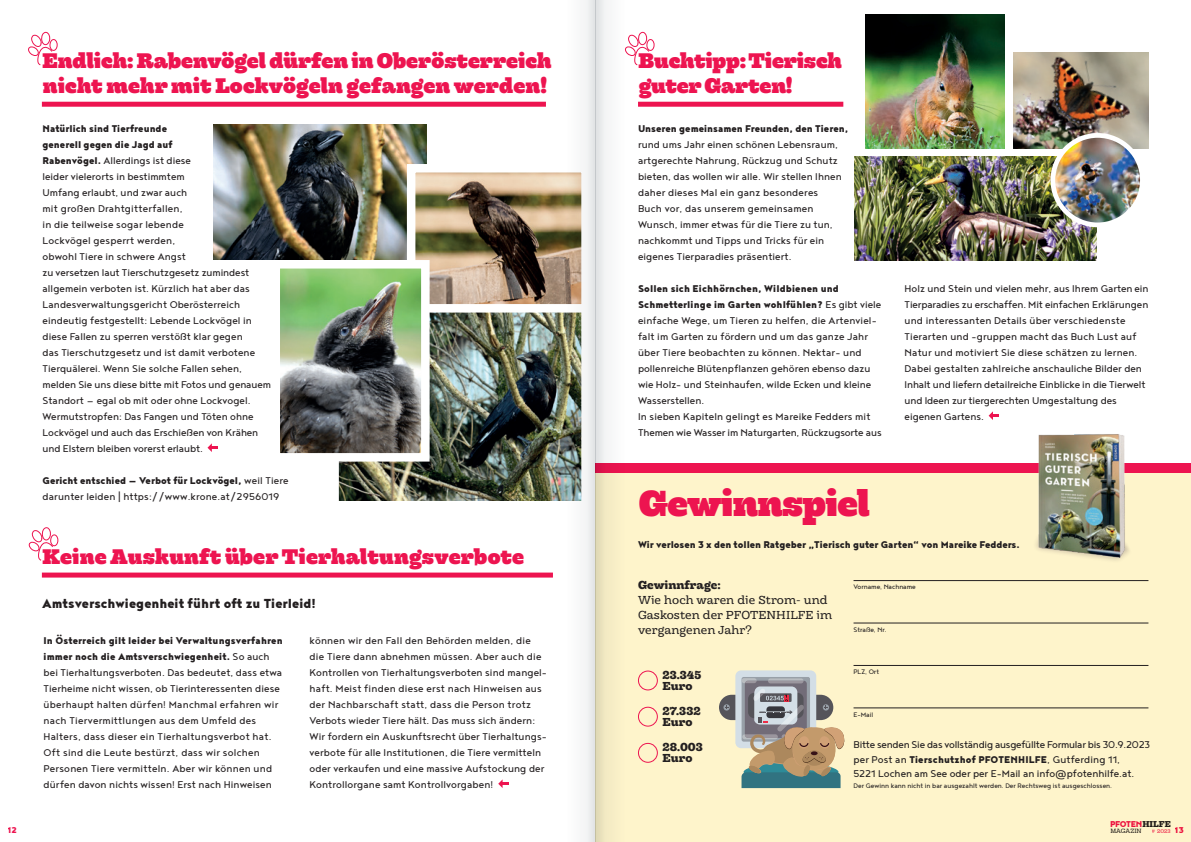
<style>
.page{position:relative;width:1191px;height:842px;background:#fff}
.page>*{position:absolute;margin:0;border:0;box-sizing:border-box;transform-origin:0 0}
.t1{font:800 36px "Hernandez Niu";letter-spacing:-.015em;color:#ed1450}
.t2{font:800 21px/25.2px "Hernandez Niu";color:#ed1450}
.t3{font:900 16px "Noyh Geometric";color:#231f20}
.t4{font:12px/16px "Noyh Geometric";letter-spacing:.005em;color:#231f20}
.t5{font:12px/14.4px "Noyh Geometric";letter-spacing:-.02em;color:#231f20}
.t6{font:900 12px "Noyh Geometric";letter-spacing:-.005em;color:#231f20}
.t7{font:11.5px/15px "Hernandez Niu";letter-spacing:.005em;color:#231f20}
.t8{font:800 11.5px/10.7px "Hernandez Niu";letter-spacing:.005em;color:#231f20}
.t9{font:900 10.4px "Noyh Geometric";letter-spacing:-.03em;color:#ed1450}
.t10{font:8px "Noyh Geometric";color:#231f20}
.t11{font:6.1px "Hernandez Niu";color:#231f20}
.t12{font:5.3px "Hernandez Niu";color:#ed1450}
.s1{font-weight:900}
.s2{font-family:"Hernandez Niu";font-weight:800;font-size:8.5px;color:#231f20}
.s3{font-family:"Noyh Geometric";font-weight:900;font-size:10.4px}
</style>
<div class="page">
<div style="left:595px;top:468px;width:596px;height:374px;background:#fef4cb"></div>
<div style="left:42px;top:573px;width:511px;height:5px;background:#ed1450"></div>
<svg style="left:29px;top:527px;width:29px;height:34px"></svg>
<svg style="left:207px;top:443px;width:11px;height:9px"></svg>
<div style="left:42px;top:102px;width:504px;height:5px;background:#ed1450"></div>
<svg style="left:28px;top:32px;width:30px;height:33px"></svg>
<img style="left:340px;top:313px;width:218px;height:187px">
<img style="left:214px;top:125px;width:212px;height:135px">
<img style="left:417px;top:174px;width:141px;height:129px">
<div style="left:407px;top:164px;width:183px;height:149px;border:9px solid #fff"></div>
<img style="left:281px;top:270px;width:138px;height:182px">
<div style="left:271px;top:260px;width:158px;height:202px;border:9px solid #fff"></div>
<svg style="left:988px;top:411px;width:11px;height:9px"></svg>
<svg style="left:632px;top:32px;width:22px;height:33px"></svg>
<div style="left:595px;top:463px;width:596px;height:9px;background:#ed1450"></div>
<div style="left:638px;top:671px;width:20px;height:19px;border:1px solid #ed1450;border-radius:50%"></div>
<div style="left:638px;top:707px;width:20px;height:19px;border:1px solid #ed1450;border-radius:50%"></div>
<div style="left:638px;top:743px;width:20px;height:20px;border:1px solid #ed1450;border-radius:50%"></div>
<hr style="left:853px;top:580px;width:295px;height:1px;background:#231f20">
<hr style="left:853px;top:623px;width:295px;height:1px;background:#231f20">
<hr style="left:853px;top:665px;width:295px;height:1px;background:#231f20">
<hr style="left:853px;top:708px;width:295px;height:1px;background:#231f20">
<img style="left:865px;top:14px;width:139px;height:134px">
<img style="left:1013px;top:52px;width:135px;height:96px">
<div style="left:638px;top:102px;width:205px;height:5px;background:#ed1450"></div>
<div style="left:719px;top:695px;width:114px;height:25px;background:#55545a;border-radius:13px"></div>
<div style="left:735px;top:670px;width:81px;height:78px;background:#d3dee6;border-radius:6px"></div>
<svg style="left:723px;top:704px;width:7px;height:6px"></svg>
<svg style="left:724px;top:705px;width:4px;height:4px"></svg>
<svg style="left:741px;top:678px;width:104px;height:110px"></svg>
<img style="left:854px;top:157px;width:242px;height:103px">
<img style="left:1053px;top:135px;width:89px;height:90px;border-radius:45px">
<div style="left:1050px;top:133px;width:94px;height:94px;border:5px solid #fff;border-radius:50%"></div>
<svg style="left:498px;top:779px;width:11px;height:9px"></svg>
<img style="left:1029px;top:434px;width:115px;height:127px">
<img style="left:558px;top:164px;width:26px;height:337px">
<svg style="left:595px;top:0;width:12px;height:842px"></svg>
<div style="left:584px;top:0;width:11px;height:842px;background:#edeeef"></div>
<p class="t9" style="left:8px;top:824px;width:11px">12</p>
<h2 class="t2" style="left:42px;top:49px;width:510px">Endlich: Rabenvögel dürfen in Oberösterreich nicht mehr mit Lockvögeln gefangen werden!</h2>
<p class="t4" style="left:43px;top:120px;width:230px"><span class="s1">Natürlich sind Tierfreunde<br>generell gegen die Jagd auf<br>Rabenvögel.</span> Allerdings ist diese<br>leider vielerorts in bestimmtem<br>Umfang erlaubt, und zwar auch<br>mit großen Drahtgitterfallen,<br>in die teilweise sogar lebende<br>Lockvögel gesperrt werden,<br>obwohl Tiere in schwere Angst<br>zu versetzen laut Tierschutzgesetz zumindest allgemein verboten ist. Kürzlich hat aber das Landesverwaltungsgericht Oberösterreich eindeutig festgestellt: Lebende Lockvögel in diese Fallen zu sperren verstößt klar gegen<br>das Tierschutzgesetz und ist damit verbotene Tierquälerei. Wenn Sie solche Fallen sehen, melden Sie uns diese bitte mit Fotos und genauem Standort – egal ob mit oder ohne Lockvogel.<br>Wermutstropfen: Das Fangen und Töten ohne Lockvögel und auch das Erschießen von Krähen und Elstern bleiben vorerst erlaubt.</p>
<p class="t4" style="left:43px;top:472px;width:248px"><span class="s1">Gericht entschied – Verbot für Lockvögel,</span> weil Tiere darunter leiden | https://www.krone.at/2956019</p>
<h2 class="t2" style="left:42px;top:545px;width:483px">Keine Auskunft über Tierhaltungsverbote</h2>
<h3 class="t3" style="left:42px;top:594px;width:275px">Amtsverschwiegenheit führt oft zu Tierleid!</h3>
<p class="t4" style="left:44px;top:632px;width:241px"><span class="s1">In Österreich gilt leider bei Verwaltungsverfahren immer noch die Amtsverschwiegenheit.</span> So auch bei Tierhaltungsverboten. Das bedeutet, dass etwa Tierheime nicht wissen, ob Tierinteressenten diese überhaupt halten dürfen! Manchmal erfahren wir nach Tiervermittlungen aus dem Umfeld des Halters, dass dieser ein Tierhaltungsverbot hat.<br>Oft sind die Leute bestürzt, dass wir solchen Personen Tiere vermitteln. Aber wir können und dürfen davon nichts wissen! Erst nach Hinweisen</p>
<p class="t4" style="left:309px;top:632px;width:239px">können wir den Fall den Behörden melden, die die Tiere dann abnehmen müssen. Aber auch die Kontrollen von Tierhaltungsverboten sind mangel&shy;haft. Meist finden diese erst nach Hinweisen aus der Nachbarschaft statt, dass die Person trotz Verbots wieder Tiere hält. Das muss sich ändern:<br>Wir fordern ein Auskunftsrecht über Tierhaltungs&shy;verbote für alle Institutionen, die Tiere vermitteln oder verkaufen und eine massive Aufstockung der Kontrollorgane samt Kontrollvorgaben!</p>
<h2 class="t2" style="left:638px;top:49px;width:205px">Buchtipp: Tierisch guter Garten!</h2>
<p class="t6" style="left:638px;top:121px;width:212px">Unseren gemeinsamen Freunden, den Tieren,</p>
<p class="t4" style="left:638px;top:136px;width:205px">rund ums Jahr einen schönen Lebensraum, artgerechte Nahrung, Rückzug und Schutz bieten, das wollen wir alle. Wir stellen Ihnen daher dieses Mal ein ganz besonderes Buch vor, das unserem gemeinsamen Wunsch, immer etwas für die Tiere zu tun, nachkommt und Tipps und Tricks für ein eigenes Tierparadies präsentiert.</p>
<p class="t4" style="left:638px;top:280px;width:245px"><span class="s1">Sollen sich Eichhörnchen, Wildbienen und Schmetterlinge im Garten wohlfühlen?</span> Es gibt viele einfache Wege, um Tieren zu helfen, die Artenviel&shy;falt im Garten zu fördern und um das ganze Jahr über Tiere beobachten zu können. Nektar- und pollenreiche Blütenpflanzen gehören ebenso dazu wie Holz- und Steinhaufen, wilde Ecken und kleine Wasserstellen.<br>In sieben Kapiteln gelingt es Mareike Fedders mit Themen wie Wasser im Naturgarten, Rückzugsorte aus</p>
<p class="t4" style="left:904px;top:280px;width:245px">Holz und Stein und vielen mehr, aus Ihrem Garten ein Tierparadies zu erschaffen. Mit einfachen Erklärungen und interessanten Details über verschiedenste Tierarten und -gruppen macht das Buch Lust auf Natur und motiviert Sie diese schätzen zu lernen.<br>Dabei gestalten zahlreiche anschauliche Bilder den Inhalt und liefern detailreiche Einblicke in die Tierwelt und Ideen zur tiergerechten Umgestaltung des eigenen Gartens.</p>
<h1 class="t1" style="left:639px;top:480px;width:232px">Gewinnspiel</h1>
<p class="t6" style="left:638px;top:537px;width:383px">Wir verlosen 3 x den tollen Ratgeber „Tierisch guter Garten“ von Mareike Fedders.</p>
<p class="t8" style="left:638px;top:579px;width:84px">Gewinnfrage:</p>
<p class="t7" style="left:638px;top:592px;width:196px">Wie hoch waren die Strom- und<br>Gaskosten der PFOTENHILFE im vergangenen Jahr?</p>
<p class="t8" style="left:662px;top:670px;width:40px">23.345<br>Euro</p>
<p class="t8" style="left:662px;top:706px;width:40px">27.332<br>Euro</p>
<p class="t8" style="left:662px;top:742px;width:42px">28.003<br>Euro</p>
<p class="t10" style="left:853px;top:583px;width:64px">Vorname, Nachname</p>
<p class="t10" style="left:853px;top:625px;width:35px">Straße, Nr.</p>
<p class="t10" style="left:853px;top:667px;width:27px">PLZ, Ort</p>
<p class="t10" style="left:853px;top:710px;width:21px">E-Mail</p>
<p class="t5" style="left:853px;top:737px;width:298px">Bitte senden Sie das vollständig ausgefüllte Formular bis 30.9.2023 per Post an <span class="s1">Tierschutzhof PFOTENHILFE</span>, Gutferding 11,<br>5221 Lochen am See oder per E-Mail an info@pfotenhilfe.at.</p>
<p class="t10" style="left:853px;top:781px;width:260px">Der Gewinn kann nicht in bar ausgezahlt werden. Der Rechtsweg ist ausgeschlossen.</p>
<p class="t9" style="left:1110px;top:818px;width:62px">PFOTEN<span class="s2">HILFE</span></p>
<p class="t11" style="left:1110px;top:827px;width:33px">MAGAZIN</p>
<p class="t12" style="left:1152px;top:827px;width:33px"># 2023 <span class="s3">13</span></p>
</div>
